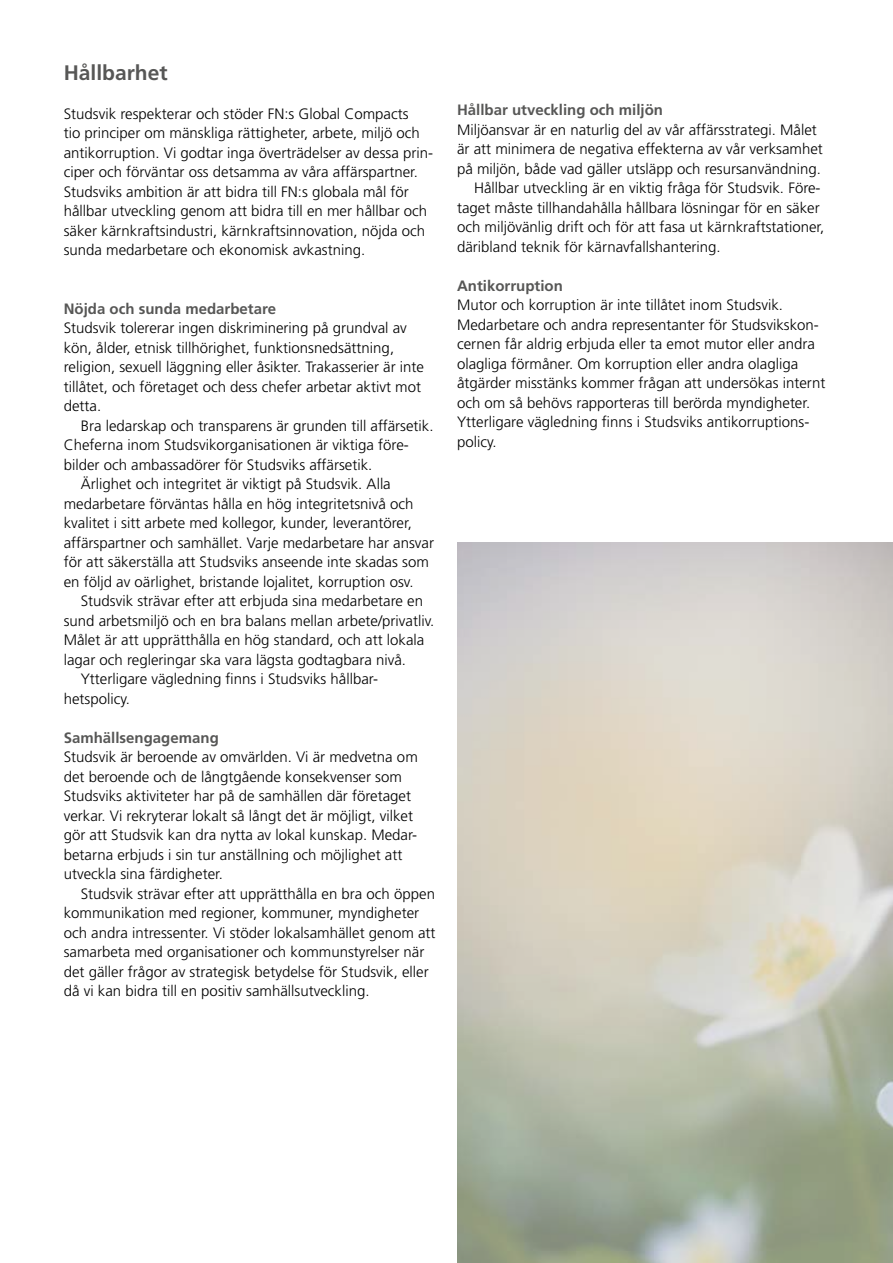
<style>
.page{position:relative;width:893px;height:1263px;background:#fff}
.page>*{position:absolute;margin:0;border:0;box-sizing:border-box;transform-origin:0 0}
.t1{font:700 21px "Frutiger LT Std";color:#575756}
.t2{font:300 15px/19.5px "Frutiger LT Std";color:#000}
.t3{font:700 15px "Frutiger LT Std";color:#575756}
</style>
<div class="page">
<h1 class="t1" style="left:64px;top:60px;width:105px">Hållbarhet</h1>
<p class="t2" style="left:64px;top:104px;width:371px">Studsvik respekterar och stöder FN:s Global Compacts<br>tio principer om mänskliga rättigheter, arbete, miljö och antikorruption. Vi godtar inga överträdelser av dessa prin&shy;ciper och förväntar oss detsamma av våra affärspartner.<br>Studsviks ambition är att bidra till FN:s globala mål för hållbar utveckling genom att bidra till en mer hållbar och säker kärnkraftsindustri, kärnkraftsinnovation, nöjda och sunda medarbetare och ekonomisk avkastning.</p>
<p class="t3" style="left:64px;top:300px;width:214px">Nöjda och sunda medarbetare</p>
<p class="t2" style="left:64px;top:318px;width:362px">Studsvik tolererar ingen diskriminering på grundval av kön, ålder, etnisk tillhörighet, funktionsnedsättning, religion, sexuell läggning eller åsikter. Trakasserier är inte tillåtet, och företaget och dess chefer arbetar aktivt mot detta.</p>
<p class="t2" style="left:81px;top:416px;width:354px">Bra ledarskap och transparens är grunden till affärsetik.</p>
<p class="t2" style="left:64px;top:435px;width:347px">Cheferna inom Studsvikorganisationen är viktiga före-</p>
<p class="t2" style="left:64px;top:455px;width:310px">bilder och ambassadörer för Studsviks affärsetik.</p>
<p class="t2" style="left:81px;top:474px;width:312px">Ärlighet och integritet är viktigt på Studsvik. Alla</p>
<p class="t2" style="left:64px;top:494px;width:351px">medarbetare förväntas hålla en hög integritetsnivå och</p>
<p class="t2" style="left:64px;top:513px;width:350px">kvalitet i sitt arbete med kollegor, kunder, leverantörer,</p>
<p class="t2" style="left:64px;top:533px;width:372px">affärspartner och samhället. Varje medarbetare har ansvar</p>
<p class="t2" style="left:64px;top:552px;width:367px">för att säkerställa att Studsviks anseende inte skadas som</p>
<p class="t2" style="left:64px;top:572px;width:351px">en följd av oärlighet, bristande lojalitet, korruption osv.</p>
<p class="t2" style="left:81px;top:591px;width:344px">Studsvik strävar efter att erbjuda sina medarbetare en</p>
<p class="t2" style="left:64px;top:611px;width:372px">sund arbetsmiljö och en bra balans mellan arbete/privatliv.</p>
<p class="t2" style="left:64px;top:630px;width:362px">Målet är att upprätthålla en hög standard, och att lokala</p>
<p class="t2" style="left:64px;top:650px;width:344px">lagar och regleringar ska vara lägsta godtagbara nivå.</p>
<p class="t2" style="left:81px;top:669px;width:299px">Ytterligare vägledning finns i Studsviks hållbar-</p>
<p class="t2" style="left:64px;top:689px;width:68px">hetspolicy.</p>
<p class="t3" style="left:64px;top:729px;width:157px">Samhällsengagemang</p>
<p class="t2" style="left:64px;top:747px;width:356px">Studsvik är beroende av omvärlden. Vi är medvetna om det beroende och de långtgående konsekvenser som Studsviks aktiviteter har på de samhällen där företaget verkar. Vi rekryterar lokalt så långt det är möjligt, vilket gör att Studsvik kan dra nytta av lokal kunskap. Medar&shy;betarna erbjuds i sin tur anställning och möjlighet att utveckla sina färdigheter.</p>
<p class="t2" style="left:64px;top:884px;width:373px;text-indent:17px">Studsvik strävar efter att upprätthålla en bra och öppen kommunikation med regioner, kommuner, myndigheter och andra intressenter. Vi stöder lokalsamhället genom att samarbeta med organisationer och kommunstyrelser när det gäller frågor av strategisk betydelse för Studsvik, eller då vi kan bidra till en positiv samhällsutveckling.</p>
<p class="t3" style="left:457px;top:101px;width:207px">Hållbar utveckling och miljön</p>
<p class="t2" style="left:457px;top:120px;width:361px">Miljöansvar är en naturlig del av vår affärsstrategi. Målet</p>
<p class="t2" style="left:457px;top:140px;width:367px">är att minimera de negativa effekterna av vår verksamhet</p>
<p class="t2" style="left:457px;top:159px;width:365px">på miljön, både vad gäller utsläpp och resursanvändning.</p>
<p class="t2" style="left:474px;top:179px;width:348px">Hållbar utveckling är en viktig fråga för Studsvik. Före-</p>
<p class="t2" style="left:457px;top:198px;width:364px">taget måste tillhandahålla hållbara lösningar för en säker</p>
<p class="t2" style="left:457px;top:218px;width:369px">och miljövänlig drift och för att fasa ut kärnkraftstationer,</p>
<p class="t2" style="left:457px;top:237px;width:265px">däribland teknik för kärnavfallshantering.</p>
<p class="t3" style="left:457px;top:277px;width:107px">Antikorruption</p>
<p class="t2" style="left:457px;top:296px;width:370px">Mutor och korruption är inte tillåtet inom Studsvik.<br>Medarbetare och andra representanter för Studsvikskon&shy;cernen får aldrig erbjuda eller ta emot mutor eller andra olagliga förmåner. Om korruption eller andra olagliga åtgärder misstänks kommer frågan att undersökas internt och om så behövs rapporteras till berörda myndigheter.<br>Ytterligare vägledning finns i Studsviks antikorruptions&shy;policy.</p>
</div>
